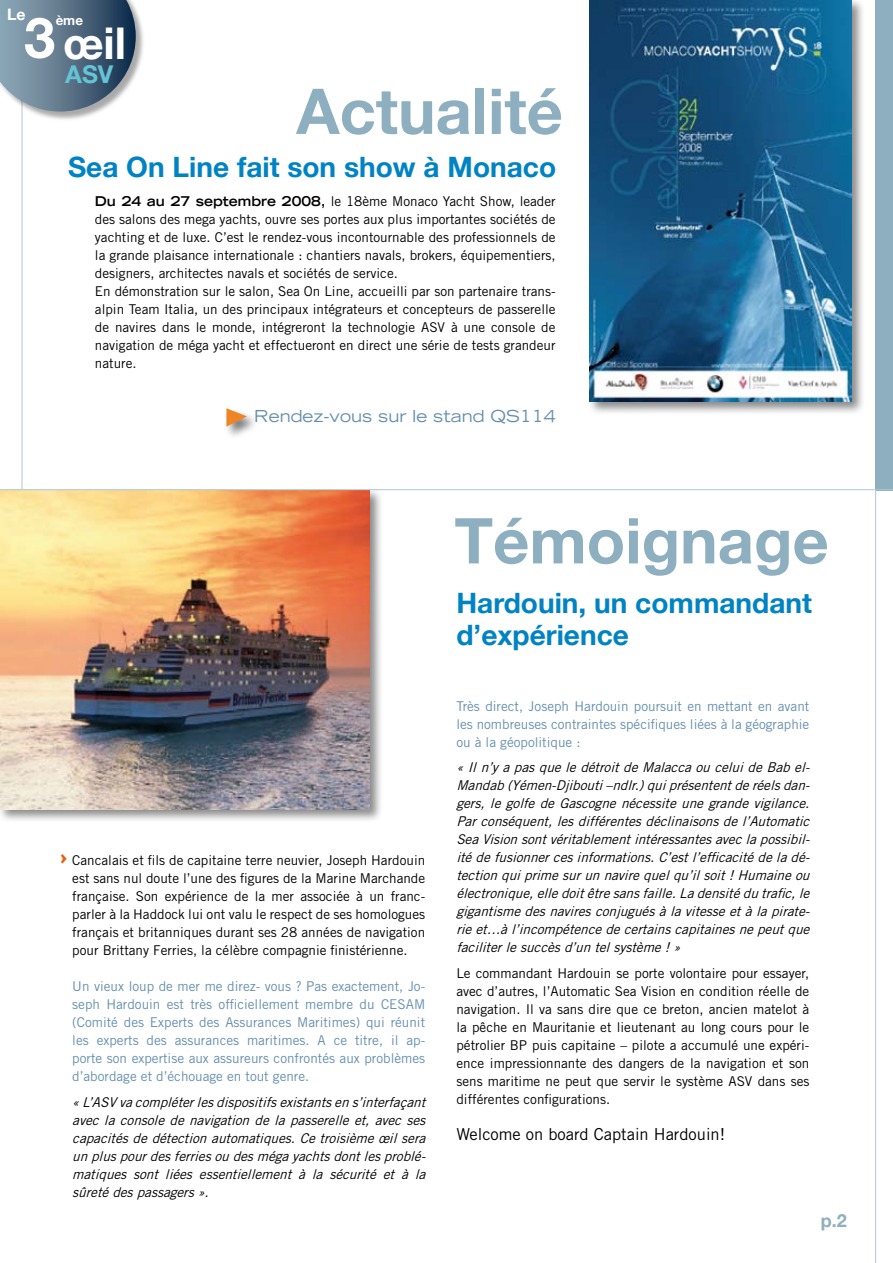
<style>
.page{position:relative;width:893px;height:1263px;background:#fff}
.page>*{position:absolute;margin:0;border:0;box-sizing:border-box;transform-origin:0 0}
.t1{font:700 63.15px "Helvetica Neue";color:#8dafbf}
.t2{font:700 56.1px "Helvetica Neue";color:#fff}
.t3{font:700 43.8px "Helvetica Neue";color:#fff}
.t4{font:700 28.05px/32.1px "Helvetica Neue";color:#0083c4}
.t5{font:700 24.45px "Helvetica Neue";color:#64c3d5}
.t6{font:700 18px "Helvetica Neue";color:#8dafbf}
.t7{font:18px "Mini Pics Directional AA";color:#e95e0f}
.t8{font:16.5px "Trade Gothic";color:#000}
.t9{font:expanded 16.5px "Trade Gothic LT";color:#658fad}
.t10{font:700 15.75px "Helvetica Neue";color:#fff}
.t11{font:13.5px/18px "Trade Gothic";color:#000;text-align:justify}
.t12{font:italic 13.5px/18px "Trade Gothic";color:#000;text-align:justify}
.t13{font:13.5px/18px "Trade Gothic";color:#658fad;text-align:justify}
.t14{font:700 13.35px "Helvetica Neue";color:#fff}
.s1{font-family:"Trade Gothic LT";font-weight:700;font-stretch:expanded}
</style>
<div class="page">
<div style="left:0;top:487px;width:390px;height:342px;background:#000;opacity:.46"></div>
<img style="left:0;top:490px;width:370px;height:319px">
<div style="left:587px;top:0;width:285px;height:423px;background:#000;opacity:.46"></div>
<img style="left:590px;top:0;width:262px;height:401px">
<div style="left:876px;top:0;width:17px;height:490px;background:#8dafbf"></div>
<hr style="left:0;top:489px;width:893px;height:1px;background:#afc7d2">
<hr style="left:22px;top:55px;width:1px;height:434px;background:#afc7d2">
<hr style="left:875px;top:489px;width:1px;height:774px;background:#afc7d2">
<div style="left:0;top:0;width:151px;height:127px;background:#000;opacity:.34"></div>
<svg style="left:0;top:0;width:136px;height:112px;background:#697f92"></svg>
<div style="left:224px;top:406px;width:43px;height:41px;background:#000;opacity:.55"></div>
<svg style="left:226px;top:408px;width:21px;height:19px"></svg>
<p class="t10" style="left:7px;top:5px;width:20px">Le</p>
<h2 class="t2" style="left:24px;top:3px;width:33px">3</h2>
<p class="t14" style="left:56px;top:12px;width:29px">ème</p>
<h3 class="t3" style="left:63px;top:16px;width:65px">œil</h3>
<h3 class="t5" style="left:65px;top:59px;width:50px">ASV</h3>
<h1 class="t1" style="left:296px;top:72px;width:268px">Actualité</h1>
<h3 class="t4" style="left:68px;top:150px;width:490px">Sea On Line fait son show à Monaco</h3>
<p class="t11" style="left:95px;top:192px;width:462px;text-align:left"><span class="s1">Du 24 au 27 septembre 2008,</span> le 18ème Monaco Yacht Show, leader des salons des mega yachts, ouvre ses portes aux plus importantes sociétés de yachting et de luxe. C’est le rendez-vous incontournable des professionnels de la grande plaisance internationale : chantiers navals, brokers, équipementiers, designers, architectes navals et sociétés de service.<br>En démonstration sur le salon, Sea On Line, accueilli par son partenaire trans&shy;alpin Team Italia, un des principaux intégrateurs et concepteurs de passerelle de navires dans le monde, intégreront la technologie ASV à une console de navigation de méga yacht et effectueront en direct une série de tests grandeur nature.</p>
<p class="t9" style="left:254px;top:405px;width:303px">Rendez-vous sur le stand QS114</p>
<h3 class="t7" style="left:59px;top:849px;width:11px">^</h3>
<p class="t11" style="left:72px;top:851px;width:354px">Cancalais et fils de capitaine terre neuvier, Joseph Hardouin est sans nul doute l’une des figures de la Marine Marchande française. Son expérience de la mer associée à un franc&shy;parler à la Haddock lui ont valu le respect de ses homologues français et britanniques durant ses 28 années de navigation pour Brittany Ferries, la célèbre compagnie finistérienne.</p>
<p class="t13" style="left:72px;top:977px;width:354px">Un vieux loup de mer me direz- vous ? Pas exactement, Jo&shy;seph Hardouin est très officiellement membre du CESAM (Comité des Experts des Assurances Maritimes) qui réunit les experts des assurances maritimes. A ce titre, il ap&shy;porte son expertise aux assureurs confrontés aux problèmes d’abordage et d’échouage en tout genre.</p>
<p class="t12" style="left:72px;top:1093px;width:359px">«L’ASVvacompléterlesdispositifsexistantsens’interfaçant avec la console de navigation de la passerelle et, avec ses capacitésdedétectionautomatiques.Cetroisièmeœilsera unpluspourdesferriesoudesmégayachtsdontlesproblé&shy;matiques sont liées essentiellement à la sécurité et à la sûretédespassagers».</p>
<h1 class="t1" style="left:454px;top:502px;width:376px">Témoignage</h1>
<h3 class="t4" style="left:456px;top:586px;width:357px">Hardouin, un commandant d’expérience</h3>
<p class="t13" style="left:456px;top:697px;width:354px">Très direct, Joseph Hardouin poursuit en mettant en avant les nombreuses contraintes spécifiques liées à la géographie ou à la géopolitique :</p>
<p class="t12" style="left:456px;top:758px;width:359px">«Iln’yapasqueledétroitdeMalaccaouceluideBabel-Mandab(Yémen-Djibouti–ndlr.)quiprésententderéelsdan&shy;gers, le golfe de Gascogne nécessite une grande vigilance.<br>Parconséquent,lesdifférentesdéclinaisonsdel’Automatic SeaVisionsontvéritablementintéressantesaveclapossibil&shy;itédefusionnercesinformations.C’estl’efficacitédeladé&shy;tectionquiprimesurunnavirequelqu’ilsoit!Humaineou électronique,elledoitêtresansfaille.Ladensitédutrafic,le gigantismedesnaviresconjuguésàlavitesseetàlapirate&shy;rieet…àl’incompétencedecertainscapitainesnepeutque faciliterlesuccèsd’untelsystème!»</p>
<p class="t11" style="left:456px;top:964px;width:354px">Le commandant Hardouin se porte volontaire pour essayer, avec d’autres, l’Automatic Sea Vision en condition réelle de navigation. Il va sans dire que ce breton, ancien matelot à la pêche en Mauritanie et lieutenant au long cours pour le pétrolier BP puis capitaine – pilote a accumulé une expéri&shy;ence impressionnante des dangers de la navigation et son sens maritime ne peut que servir le système ASV dans ses différentes configurations.</p>
<p class="t8" style="left:456px;top:1124px;width:270px">Welcome on board Captain Hardouin!</p>
<h3 class="t6" style="left:821px;top:1209px;width:28px">p.2</h3>
</div>
